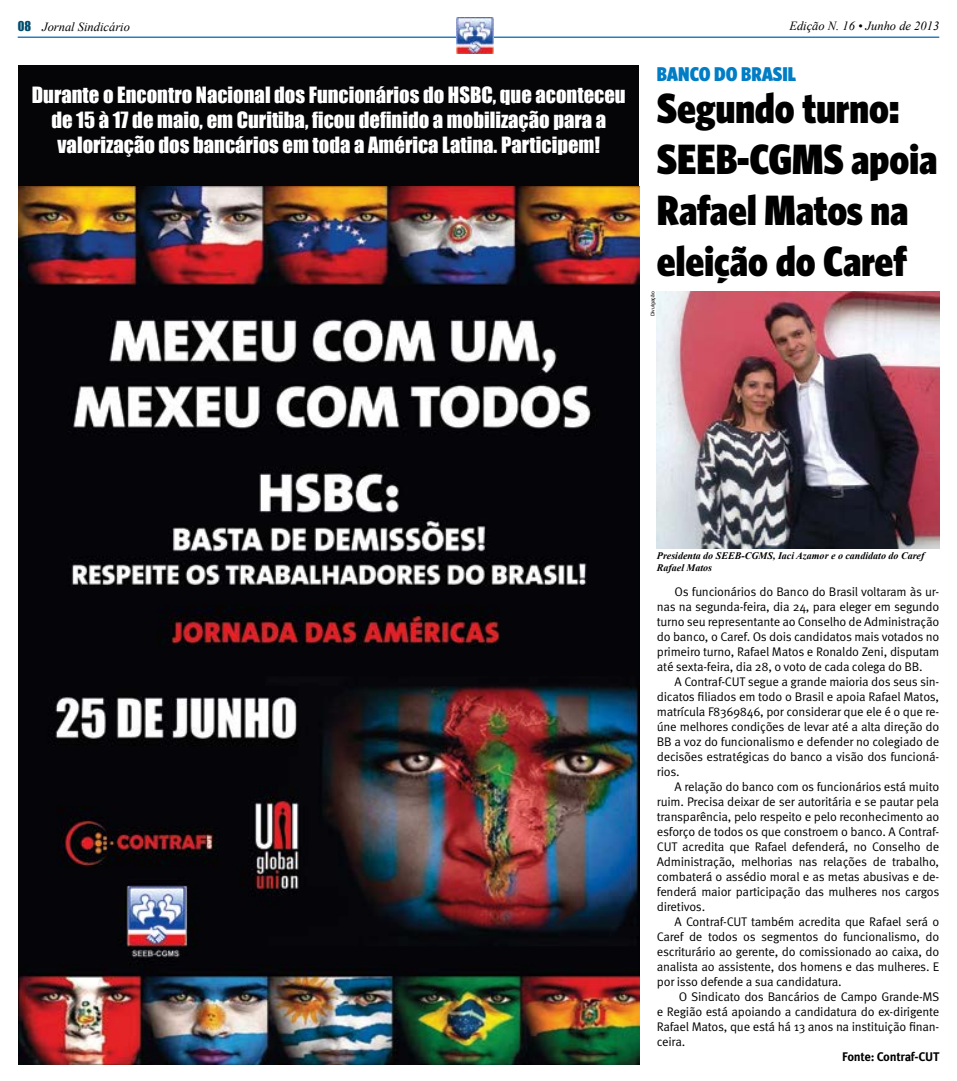
<style>
.page{position:relative;width:957px;height:1081px;background:#fff}
.page>*{position:absolute;margin:0;border:0;box-sizing:border-box;transform-origin:0 0}
.t1{font:900 42.5px/51px "Whitney Condensed";color:#000}
.t2{font:20.62px/24.8px "Impact";color:#fff;text-align:center}
.t3{font:900 20px "Whitney Condensed";letter-spacing:.04em;color:#007dc5}
.t4{font:12.5px/15px "Meta Pro";letter-spacing:-.02em;color:#000;text-align:justify}
.t5{font:italic 12.5px "Times New Roman";color:#000}
.t6{font:700 12.5px "Meta Pro";letter-spacing:-.03em;color:#000}
.t7{font:12.5px "Impact";color:#004d6d}
.t8{font:italic 700 10px/12px "Times New Roman";color:#000}
.t9{font:5px "Arial";color:#000}
</style>
<div class="page">
<hr style="left:18px;top:37px;width:921px;height:1px;background:#0066b3">
<img style="left:457px;top:18px;width:36px;height:36px">
<div style="left:18px;top:65px;width:621px;height:203px;background:#050508"></div>
<img style="left:18px;top:186px;width:621px;height:878px">
<img style="left:657px;top:291px;width:282px;height:257px">
<p class="t7" style="left:18px;top:17px;width:15px">08</p>
<p class="t5" style="left:42px;top:18px;width:89px">Jornal Sindicário</p>
<h2 class="t2" style="left:32px;top:82px;width:595px">Durante o Encontro Nacional dos Funcionários do HSBC, que aconteceu de 15 17à de maio, em Curitiba, ficou definido a mobilização para a valorização dos bancários em toda a América Latina. Participem!</h2>
<p class="t5" style="left:789px;top:17px;width:151px">Edição N. 16 • Junho de 2013</p>
<h3 class="t3" style="left:657px;top:62px;width:137px">bancodobrasil</h3>
<h1 class="t1" style="left:657px;top:82px;width:282px">Segundo turno:<br>SEEB-CGMS apoia<br>Rafael Matos na eleição do Caref</h1>
<p class="t9" style="left:649px;top:316px;width:26px;rotate:-90deg">Divulgação</p>
<p class="t8" style="left:657px;top:549px;width:269px">Presidenta do SEEB-CGMS, Iaci Azamor oe candidato do Caref<br>Rafael Matos</p>
<p class="t4" style="left:674px;top:584px;width:266px">Os funcionários do Banco do Brasil voltaram às ur-</p>
<p class="t4" style="left:657px;top:614px;width:284px">turno seu representante ao Conselho de Administração do banco o, Caref. Os dois candidatos mais votados no primeiro turno, Rafael Matos e Ronaldo Zeni, disputam até sexta-feira, dia 28, o voto de cada colega do BB.</p>
<p class="t4" style="left:657px;top:689px;width:284px">dicatos filiados em todo o Brasil e apoia Rafael Matos,</p>
<p class="t4" style="left:657px;top:599px;width:284px">nas na segunda-feira, dia 24, para eleger em segundo</p>
<p class="t4" style="left:674px;top:674px;width:266px">A Contraf-CUT segue a grande maioria dos seus sin-</p>
<p class="t4" style="left:657px;top:719px;width:284px">úne melhores condições de levar até a alta direção do</p>
<p class="t4" style="left:657px;top:704px;width:284px">matrícula F8369846, por considerar que ele oé que re-</p>
<p class="t4" style="left:657px;top:734px;width:284px">BB a voz do funcionalismo e defender no colegiado de</p>
<p class="t4" style="left:657px;top:764px;width:24px">rios.</p>
<p class="t4" style="left:657px;top:749px;width:284px">decisões estratégicas do banco a visão dos funcioná-</p>
<p class="t4" style="left:657px;top:779px;width:284px;text-indent:18px">A relação do banco com os funcionários está muito ruim. Precisa deixar de ser autoritária e se pautar pela transparência, pelo respeito e pelo reconhecimento ao</p>
<p class="t4" style="left:657px;top:839px;width:284px">CUT acredita que Rafael defenderá, no Conselho de</p>
<p class="t4" style="left:657px;top:824px;width:284px">esforço de todos os que constroem o banco A. Contraf-</p>
<p class="t4" style="left:892px;top:854px;width:49px">trabalho,</p>
<p class="t4" style="left:741px;top:854px;width:53px">melhorias</p>
<p class="t4" style="left:657px;top:854px;width:80px">Administração,</p>
<p class="t4" style="left:657px;top:884px;width:284px">fenderá maior participação das mulheres nos cargos</p>
<p class="t4" style="left:873px;top:854px;width:15px">de</p>
<p class="t4" style="left:823px;top:854px;width:45px">relações</p>
<p class="t4" style="left:798px;top:854px;width:20px">nas</p>
<p class="t4" style="left:657px;top:869px;width:284px">combaterá o assédio moral e as metas abusivas e de-</p>
<p class="t4" style="left:657px;top:899px;width:50px">diretivos.</p>
<p class="t4" style="left:674px;top:914px;width:266px">A Contraf-CUT também acredita que Rafael será o</p>
<p class="t4" style="left:657px;top:929px;width:284px">Caref de todos os segmentos do funcionalismo, do</p>
<p class="t4" style="left:657px;top:944px;width:284px">escriturário ao gerente, do comissionado ao caixa, do</p>
<p class="t4" style="left:657px;top:959px;width:284px">analista ao assistente, dos homens e das mulheres E.</p>
<p class="t4" style="left:657px;top:974px;width:186px">por isso defende a sua candidatura.</p>
<p class="t4" style="left:679px;top:989px;width:262px">O Sindicato dos Bancários de Campo Grande-MS</p>
<p class="t4" style="left:657px;top:1004px;width:284px">e Região está apoiando a candidatura do ex-dirigente</p>
<p class="t4" style="left:657px;top:1034px;width:30px">ceira.</p>
<p class="t4" style="left:657px;top:1019px;width:284px">Rafael Matos, que está há 13 anos na instituição finan-</p>
<p class="t6" style="left:842px;top:1048px;width:91px">Fonte: Contraf-CUT</p>
</div>
